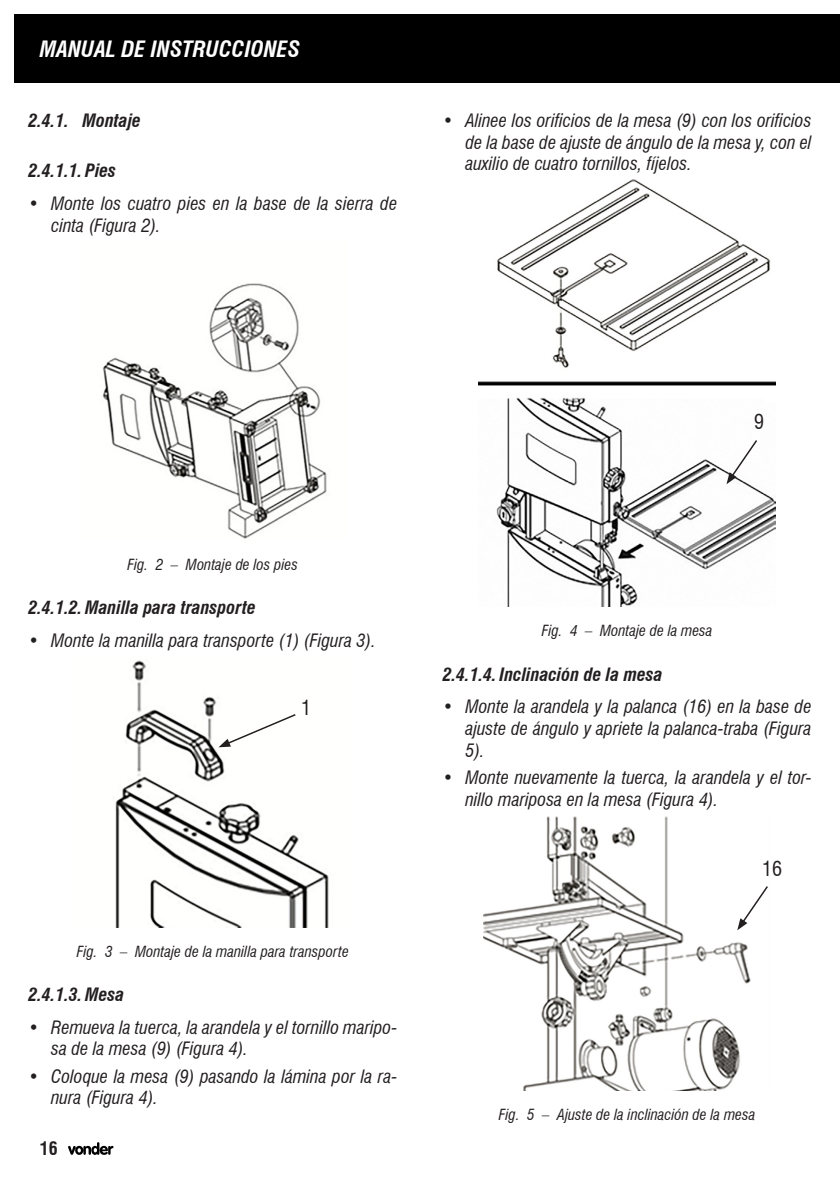
<style>
.page{position:relative;width:840px;height:1191px;background:#fff}
.page>*{position:absolute;margin:0;border:0;box-sizing:border-box;transform-origin:0 0}
.t1{font:italic 700 condensed 22px "Swiss 721 BT";color:#fff}
.texto{font:condensed 20px "Swiss 721 BT";color:#231f20}
.t2{font:italic condensed 18px/21.6px "Swiss 721 BT";color:#231f20}
.t3{font:italic 700 condensed 18px "Swiss 721 BT";color:#231f20}
.t4{font:700 condensed 18px "Swiss 721 BT";color:#231f20}
.t5{font:italic condensed 15px "Swiss 721 BT";color:#231f20}
</style>
<div class="page">
<img style="left:102px;top:283px;width:225px;height:256px">
<img style="left:115px;top:660px;width:214px;height:267px">
<img style="left:478px;top:180px;width:296px;height:427px">
<img style="left:483px;top:816px;width:268px;height:274px">
<svg style="left:218px;top:712px;width:79px;height:35px"></svg>
<svg style="left:726px;top:438px;width:32px;height:46px"></svg>
<svg style="left:736px;top:884px;width:32px;height:46px"></svg>
<div style="left:14px;top:14px;width:825px;height:69px;background:#000"></div>
<svg style="left:68px;top:1142px;width:45px;height:12px"></svg>
<p class="t1" style="left:40px;top:36px;width:262px">MANUAL DE INSTRUCCIONES</p>
<p class="t3" style="left:28px;top:110px;width:114px">2.4.1. Montaje</p>
<p class="t3" style="left:28px;top:160px;width:89px">2.4.1.1. Pies</p>
<p class="t2" style="left:51px;top:193px;width:347px;text-indent:-23px">• Monte los cuatro pies en la base de la sierra de cinta (Figura 2).</p>
<p class="t2" style="left:465px;top:110px;width:347px;text-align:justify;text-indent:-23px">• Alinee los orificios de la mesa (9) con los orificios de la base de ajuste de ángulo de la mesa y, con el auxilio de cuatro tornillos, fíjelos.</p>
<p class="texto" style="left:753px;top:410px;width:11px">9</p>
<p class="t5" style="left:127px;top:556px;width:172px">Fig. 2 – Montaje de los pies</p>
<p class="t3" style="left:28px;top:597px;width:229px">2.4.1.2.Manilla para transporte</p>
<p class="t2" style="left:28px;top:630px;width:349px">• Monte la manilla para transporte (1) (Figura 3).</p>
<p class="texto" style="left:301px;top:695px;width:11px">1</p>
<p class="t5" style="left:77px;top:942px;width:273px">Fig. 3 – Montaje de la manilla para transporte</p>
<p class="t3" style="left:28px;top:983px;width:97px">2.4.1.3.Mesa</p>
<p class="t2" style="left:51px;top:1016px;width:347px;text-indent:-23px">• Remueva la tuerca, la arandela y el tornillo maripo&shy;sa de la mesa (9) (Figura 4).</p>
<p class="t2" style="left:51px;top:1065px;width:347px;text-indent:-23px">• Coloque la mesa (9) pasando la lámina por la ra&shy;nura (Figura 4).</p>
<p class="t4" style="left:40px;top:1138px;width:19px">16</p>
<p class="t5" style="left:541px;top:622px;width:172px">Fig. 4 – Montaje de la mesa</p>
<p class="t3" style="left:442px;top:663px;width:221px">2.4.1.4. Inclinación de la mesa</p>
<p class="t2" style="left:465px;top:696px;width:347px;text-align:justify;text-indent:-23px">• Monte la arandela y la palanca (16) en la base de ajuste de ángulo y apriete la palanca-traba (Figura 5).</p>
<p class="t2" style="left:465px;top:766px;width:347px;text-indent:-23px">• Monte nuevamente la tuerca, la arandela y el tor&shy;nillo mariposa en la mesa (Figura 4).</p>
<p class="texto" style="left:761px;top:857px;width:21px">16</p>
<p class="t5" style="left:498px;top:1105px;width:258px">Fig. 5 – Ajuste de la inclinación de la mesa</p>
</div>
